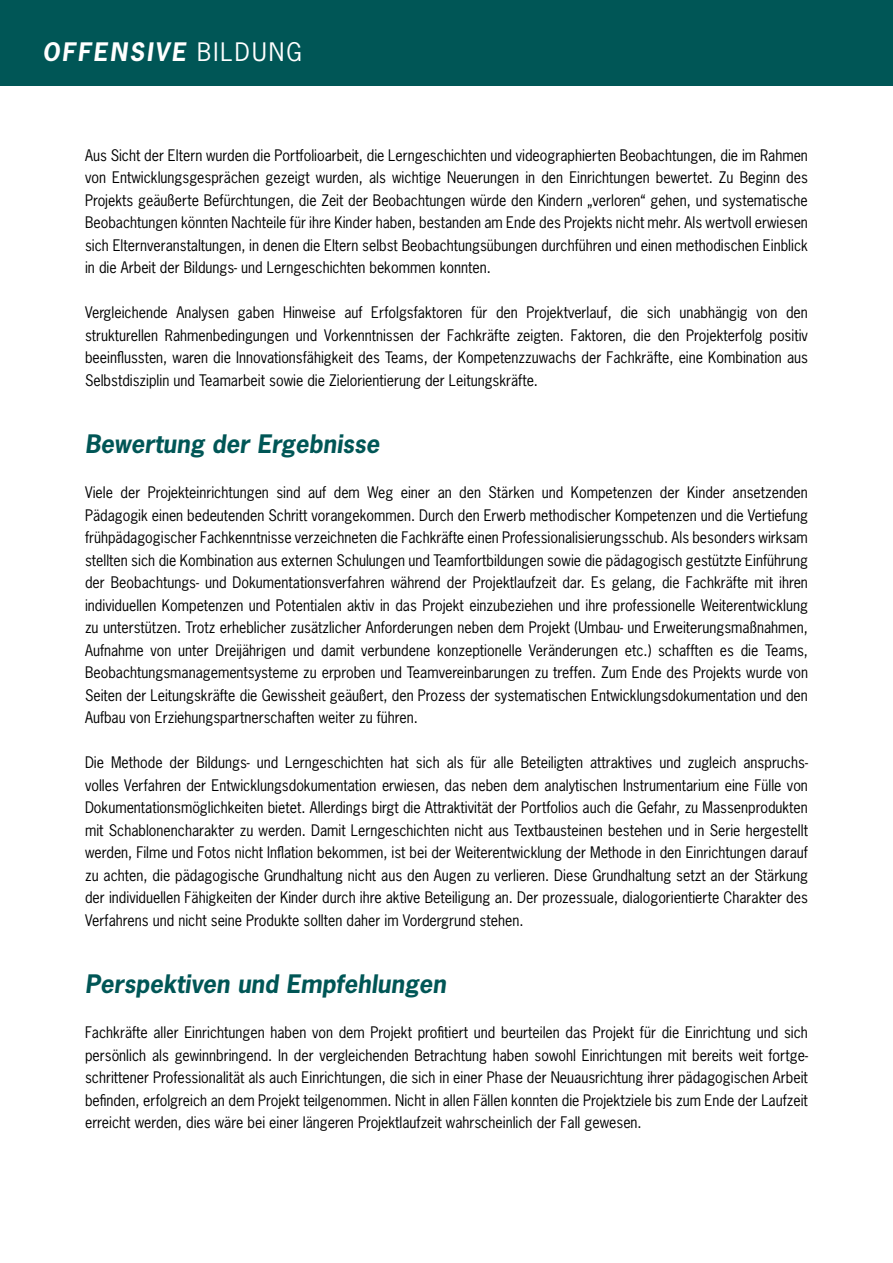
<style>
.page{position:relative;width:893px;height:1263px;background:#fff}
.page>*{position:absolute;margin:0;border:0;box-sizing:border-box;transform-origin:0 0}
.t1{font:italic 700 24px "News Gothic Std";color:#005656}
.t2{font:italic 700 24px "News Gothic Std";letter-spacing:.09em;color:#fff}
.t3{font:15px/22.5px "News Gothic Std";color:#000;text-align:justify;scale:.95 1}
.s1{font-weight:400;font-style:normal}
</style>
<div class="page">
<div style="left:0;top:0;width:893px;height:85px;background:#005656"></div>
<h1 class="t2" style="left:43px;top:36px;width:261px">Offensive <span class="s1">Bildung</span></h1>
<p class="t3" style="left:85px;top:143px;width:762px">Aus Sicht der Eltern wurden die Portfolioarbeit, die Lerngeschichten und videographierten Beobachtungen, die im Rahmen von Entwicklungsgesprächen gezeigt wurden, als wichtige Neuerungen in den Einrichtungen bewertet. Zu Beginn des Projekts geäußerte Befürchtungen, die Zeit der Beobachtungen würde den Kindern „verloren“ gehen, und systematische Beobachtungen könnten Nachteile für ihre Kinder haben, bestanden am Ende des Projekts nicht mehr. Als wertvoll erwiesen sich Elternveranstaltungen, in denen die Eltern selbst Beobachtungsübungen durchführen und einen methodischen Einblick in die Arbeit der Bildungs- und Lerngeschichten bekommen konnten.</p>
<p class="t3" style="left:85px;top:301px;width:762px">Vergleichende Analysen gaben Hinweise auf Erfolgsfaktoren für den Projektverlauf, die sich unabhängig von den strukturellen Rahmenbedingungen und Vorkenntnissen der Fachkräfte zeigten. Faktoren, die den Projekterfolg positiv beeinflussten, waren die Innovationsfähigkeit des Teams, der Kompetenzzuwachs der Fachkräfte, eine Kombination aus Selbstdisziplin und Teamarbeit sowie die Zielorientierung der Leitungskräfte.</p>
<h1 class="t1" style="left:85px;top:428px;width:297px">Bewertung der Ergebnisse</h1>
<p class="t3" style="left:85px;top:481px;width:762px">Viele der Projekteinrichtungen sind auf dem Weg einer an den Stärken und Kompetenzen der Kinder ansetzenden Pädagogik einen bedeutenden Schritt vorangekommen. Durch den Erwerb methodischer Kompetenzen und die Vertiefung frühpädagogischer Fachkenntnisse verzeichneten die Fachkräfte einen Professionalisierungsschub. Als besonders wirksam stellten sich die Kombination aus externen Schulungen und Teamfortbildungen sowie die pädagogisch gestützte Einführung der Beobachtungs- und Dokumentationsverfahren während der Projektlaufzeit dar. Es gelang, die Fachkräfte mit ihren individuellen Kompetenzen und Potentialen aktiv in das Projekt einzubeziehen und ihre professionelle Weiterentwicklung zu unterstützen. Trotz erheblicher zusätzlicher Anforderungen neben dem Projekt (Umbau- und Erweiterungsmaßnahmen, Aufnahme von unter Dreijährigen und damit verbundene konzeptionelle Veränderungen etc.) schafften es die Teams, Beobachtungsmanagementsysteme zu erproben und Teamvereinbarungen zu treffen. Zum Ende des Projekts wurde von Seiten der Leitungskräfte die Gewissheit geäußert, den Prozess der systematischen Entwicklungsdokumentation und den Aufbau von Erziehungspartnerschaften weiter zu führen.</p>
<p class="t3" style="left:85px;top:751px;width:762px">Die Methode der Bildungs- und Lerngeschichten hat sich als für alle Beteiligten attraktives und zugleich anspruchs&shy;volles Verfahren der Entwicklungsdokumentation erwiesen, das neben dem analytischen Instrumentarium eine Fülle von Dokumentationsmöglichkeiten bietet. Allerdings birgt die Attraktivität der Portfolios auch die Gefahr, zu Massenprodukten mit Schablonencharakter zu werden. Damit Lerngeschichten nicht aus Textbausteinen bestehen und in Serie hergestellt werden, Filme und Fotos nicht Inflation bekommen, ist bei der Weiterentwicklung der Methode in den Einrichtungen darauf zu achten, die pädagogische Grundhaltung nicht aus den Augen zu verlieren. Diese Grundhaltung setzt an der Stärkung der individuellen Fähigkeiten der Kinder durch ihre aktive Beteiligung an. Der prozessuale, dialogorientierte Charakter des Verfahrens und nicht seine Produkte sollten daher im Vordergrund stehen.</p>
<h1 class="t1" style="left:85px;top:968px;width:363px">Perspektiven und Empfehlungen</h1>
<p class="t3" style="left:85px;top:1021px;width:762px">Fachkräfte aller Einrichtungen haben von dem Projekt profitiert und beurteilen das Projekt für die Einrichtung und sich persönlich als gewinnbringend. In der vergleichenden Betrachtung haben sowohl Einrichtungen mit bereits weit fortge&shy;schrittener Professionalität als auch Einrichtungen, die sich in einer Phase der Neuausrichtung ihrer pädagogischen Arbeit befinden, erfolgreich an dem Projekt teilgenommen. Nicht in allen Fällen konnten die Projektziele bis zum Ende der Laufzeit erreicht werden, dies wäre bei einer längeren Projektlaufzeit wahrscheinlich der Fall gewesen.</p>
</div>
